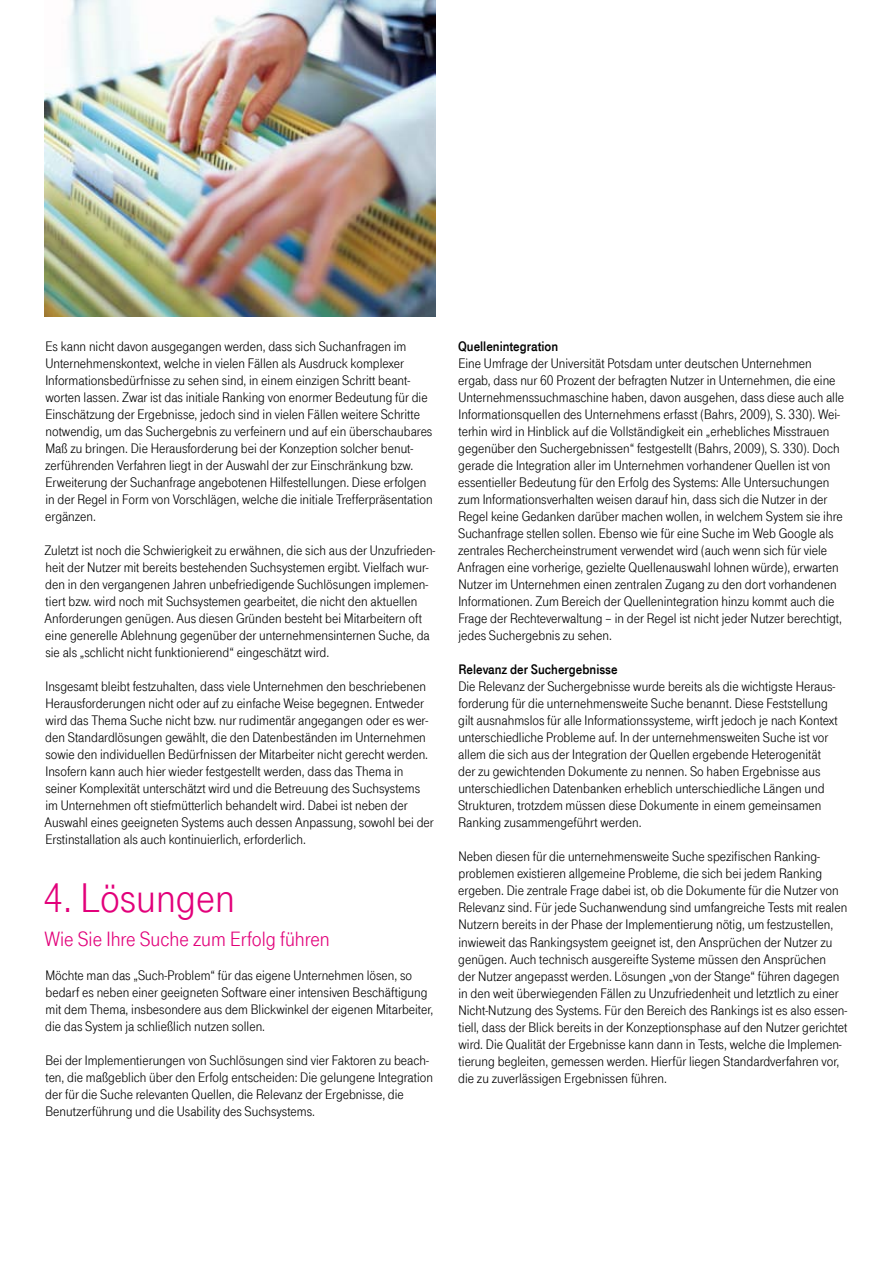
<style>
.page{position:relative;width:893px;height:1263px;background:#fff}
.page>*{position:absolute;margin:0;border:0;box-sizing:border-box;transform-origin:0 0}
.t1{font:42.75px "Tele Grotesk Norm";color:#e2007a}
.t2{font:21.3px "Tele Grotesk Norm";color:#e2007a}
.t3{font:14.25px/17px "Tele Grotesk Norm";color:#000}
.t4{font:14.25px "Tele Grotesk Fett";color:#000}
</style>
<div class="page">
<img style="left:45px;top:0;width:390px;height:317px">
<p class="t3" style="left:45px;top:338px;width:389px">Es kann nicht davon ausgegangen werden, dass sich Suchanfragen im Unternehmenskontext, welche in vielen Fällen als Ausdruck komplexer Informationsbedürfnisse zu sehen sind, in einem einzigen Schritt beant&shy;worten lassen. Zwar ist das initiale Ranking von enormer Bedeutung für die Einschätzung der Ergebnisse, jedoch sind in vielen Fällen weitere Schritte notwendig, um das Suchergebnis zu verfeinern und auf ein überschaubares Maß zu bringen. Die Herausforderung bei der Konzeption solcher benut&shy;zerführenden Verfahren liegt in der Auswahl der zur Einschränkung bzw.<br>Erweiterung der Suchanfrage angebotenen Hilfestellungen. Diese erfolgen in der Regel in Form von Vorschlägen, welche die initiale Trefferpräsentation ergänzen.</p>
<p class="t3" style="left:44px;top:542px;width:393px">Zuletzt ist noch die Schwierigkeit zu erwähnen, die sich aus der Unzufrieden&shy;heit der Nutzer mit bereits bestehenden Suchsystemen ergibt. Vielfach wur&shy;den in den vergangenen Jahren unbefriedigende Suchlösungen implemen&shy;tiert bzw. wird noch mit Suchsystemen gearbeitet, die nicht den aktuellen Anforderungen genügen. Aus diesen Gründen besteht bei Mitarbeitern oft eine generelle Ablehnung gegenüber der unternehmensinternen Suche, da sie als „schlicht nicht funktionierend“ eingeschätzt wird.</p>
<p class="t3" style="left:45px;top:678px;width:391px">Insgesamt bleibt festzuhalten, dass viele Unternehmen den beschriebenen Herausforderungen nicht oder auf zu einfache Weise begegnen. Entweder wird das Thema Suche nicht bzw. nur rudimentär angegangen oder es wer&shy;den Standardlösungen gewählt, die den Datenbeständen im Unternehmen sowie den individuellen Bedürfnissen der Mitarbeiter nicht gerecht werden.<br>Insofern kann auch hier wieder festgestellt werden, dass das Thema in seiner Komplexität unterschätzt wird und die Betreuung des Suchsystems im Unternehmen oft stiefmütterlich behandelt wird. Dabei ist neben der Auswahl eines geeigneten Systems auch dessen Anpassung, sowohl bei der Erstinstallation als auch kontinuierlich, erforderlich.</p>
<h1 class="t1" style="left:43px;top:874px;width:193px">4. Lösungen</h1>
<h2 class="t2" style="left:44px;top:927px;width:287px">Wie Sie Ihre Suche zum Erfolg führen</h2>
<p class="t3" style="left:45px;top:967px;width:389px">Möchte man das „Such-Problem“ für das eigene Unternehmen lösen, so bedarf es neben einer geeigneten Software einer intensiven Beschäftigung mit dem Thema, insbesondere aus dem Blickwinkel der eigenen Mitarbeiter, die das System ja schließlich nutzen sollen.</p>
<p class="t3" style="left:45px;top:1052px;width:389px">Bei der Implementierungen von Suchlösungen sind vier Faktoren zu beach&shy;ten, die maßgeblich über den Erfolg entscheiden: Die gelungene Integration der für die Suche relevanten Quellen, die Relevanz der Ergebnisse, die Benutzerführung und die Usability des Suchsystems.</p>
<p class="t4" style="left:458px;top:338px;width:102px">Quellenintegration</p>
<p class="t3" style="left:458px;top:355px;width:388px">Eine Umfrage der Universität Potsdam unter deutschen Unternehmen ergab, dass nur 60 Prozent der befragten Nutzer in Unternehmen, die eine Unternehmenssuchmaschine haben, davon ausgehen, dass diese auch alle Informationsquellen des Unternehmens erfasst (Bahrs, 2009), S. 330). Wei&shy;terhin wird in Hinblick auf die Vollständigkeit ein „erhebliches Misstrauen gegenüber den Suchergebnissen“ festgestellt (Bahrs, 2009), S. 330). Doch gerade die Integration aller im Unternehmen vorhandener Quellen ist von essentieller Bedeutung für den Erfolg des Systems: Alle Untersuchungen zum Informationsverhalten weisen darauf hin, dass sich die Nutzer in der Regel keine Gedanken darüber machen wollen, in welchem System sie ihre Suchanfrage stellen sollen. Ebenso wie für eine Suche im Web Google als zentrales Rechercheinstrument verwendet wird (auch wenn sich für viele Anfragen eine vorherige, gezielte Quellenauswahl lohnen würde), erwarten Nutzer im Unternehmen einen zentralen Zugang zu den dort vorhandenen Informationen. Zum Bereich der Quellenintegration hinzu kommt auch die Frage der Rechteverwaltung – in der Regel ist nicht jeder Nutzer berechtigt, jedes Suchergebnis zu sehen.</p>
<p class="t4" style="left:458px;top:661px;width:161px">Relevanz der Suchergebnisse</p>
<p class="t3" style="left:458px;top:678px;width:381px">Die Relevanz der Suchergebnisse wurde bereits als die wichtigste Heraus&shy;forderung für die unternehmensweite Suche benannt. Diese Feststellung gilt ausnahmslos für alle Informationssysteme, wirft jedoch je nach Kontext unterschiedliche Probleme auf. In der unternehmensweiten Suche ist vor allem die sich aus der Integration der Quellen ergebende Heterogenität der zu gewichtenden Dokumente zu nennen. So haben Ergebnisse aus unterschiedlichen Datenbanken erheblich unterschiedliche Längen und Strukturen, trotzdem müssen diese Dokumente in einem gemeinsamen Ranking zusammengeführt werden.</p>
<p class="t3" style="left:458px;top:848px;width:391px">Neben diesen für die unternehmensweite Suche spezifischen Ranking&shy;problemen existieren allgemeine Probleme, die sich bei jedem Ranking ergeben. Die zentrale Frage dabei ist, ob die Dokumente für die Nutzer von Relevanz sind. Für jede Suchanwendung sind umfangreiche Tests mit realen Nutzern bereits in der Phase der Implementierung nötig, um festzustellen, inwieweit das Rankingsystem geeignet ist, den Ansprüchen der Nutzer zu genügen. Auch technisch ausgereifte Systeme müssen den Ansprüchen<br>der Nutzer angepasst werden. Lösungen „von der Stange“ führen dagegen in den weit überwiegenden Fällen zu Unzufriedenheit und letztlich zu einer Nicht-Nutzung des Systems. Für den Bereich des Rankings ist es also essen&shy;tiell, dass der Blick bereits in der Konzeptionsphase auf den Nutzer gerichtet wird. Die Qualität der Ergebnisse kann dann in Tests, welche die Implemen&shy;tierung begleiten, gemessen werden. Hierfür liegen Standardverfahren vor, die zu zuverlässigen Ergebnissen führen.</p>
</div>
